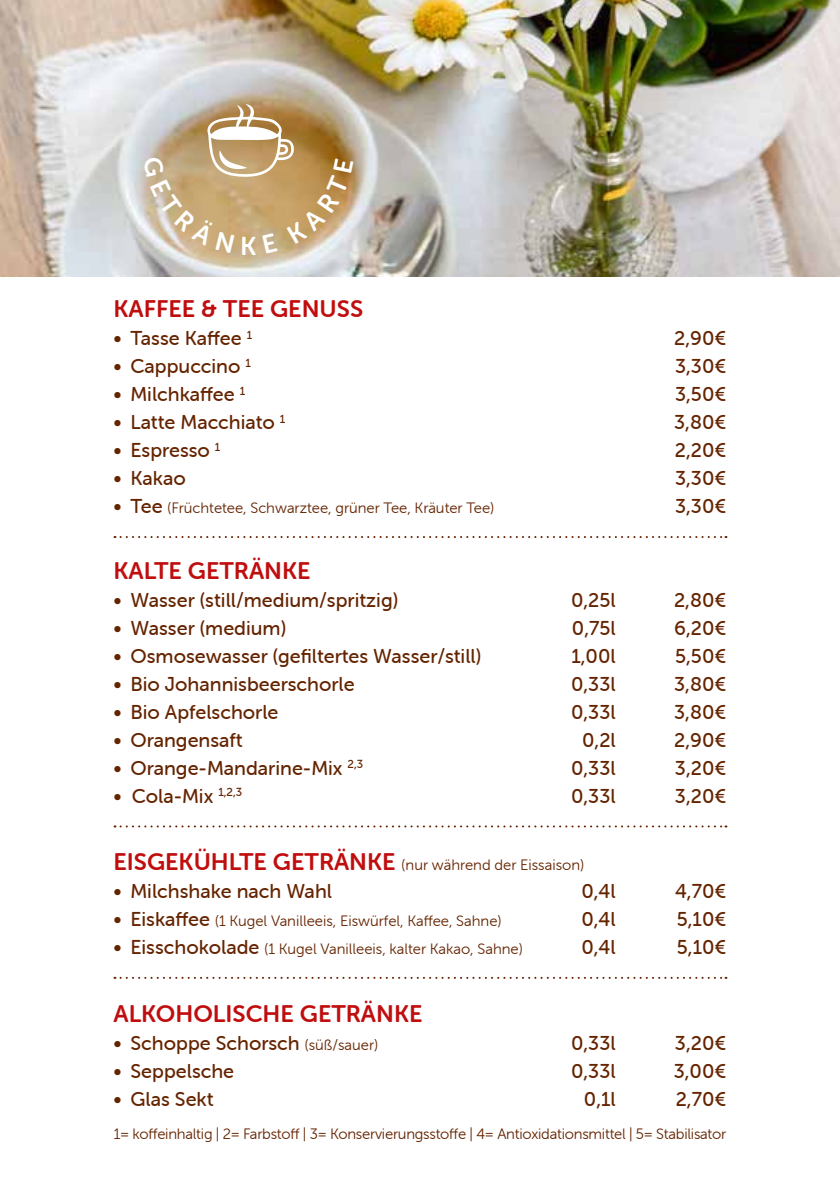
<style>
.page{position:relative;width:840px;height:1191px;background:#fff}
.page>*{position:absolute;margin:0;border:0;box-sizing:border-box;transform-origin:0 0}
.t1{font:26px "Museo Sans Rounded 700";color:#fff}
.t2{font:24px "Museo Sans Rounded 700";color:#c00d0e}
.t3{font:20px "Museo Sans Rounded 500";color:#652400}
.t4{font:15px "Museo Sans Rounded 300";letter-spacing:-.005em;color:#652400}
.s1{font-family:"Museo Sans Rounded 500";font-size:20px}
.s2{font-family:"Museo Sans Rounded 700";font-size:24px;color:#c00d0e}
.s3{font-family:"Museo Sans Rounded 300";font-size:15px}
</style>
<div class="page">
<img style="left:0;top:0;width:839px;height:276px">
<svg style="left:114px;top:536px;width:612px;height:2px"></svg>
<svg style="left:114px;top:825px;width:612px;height:2px"></svg>
<svg style="left:114px;top:977px;width:612px;height:2px"></svg>
<svg style="left:143px;top:104px;width:210px;height:149px;background:#c4a97f"></svg>
<h1 class="t1" style="left:240px;top:231px;width:18px">K</h1>
<p class="t2" style="left:113px;top:296px;width:251px">KAFFEE &amp; TEE GENUSS</p>
<p class="t3" style="left:113px;top:327px;width:140px">• Tasse Kaffee <sup>1</sup></p>
<p class="t3" style="left:673px;top:327px;width:54px">2,90€</p>
<p class="t3" style="left:113px;top:355px;width:139px">• Cappuccino <sup>1</sup></p>
<p class="t3" style="left:674px;top:355px;width:53px">3,30€</p>
<p class="t3" style="left:113px;top:383px;width:133px">• Milchkaffee <sup>1</sup></p>
<p class="t3" style="left:674px;top:383px;width:53px">3,50€</p>
<p class="t3" style="left:113px;top:411px;width:173px">• Latte Macchiato <sup>1</sup></p>
<p class="t3" style="left:673px;top:411px;width:54px">3,80€</p>
<p class="t3" style="left:113px;top:439px;width:108px">• Espresso <sup>1</sup></p>
<p class="t3" style="left:674px;top:439px;width:53px">2,20€</p>
<p class="t3" style="left:113px;top:467px;width:74px">• Kakao</p>
<p class="t3" style="left:674px;top:467px;width:53px">3,30€</p>
<p class="t4" style="left:113px;top:500px;width:382px"><span class="s1">• Tee</span> (Früchtetee, Schwarztee, grüner Tee, Kräuter Tee)</p>
<p class="t3" style="left:674px;top:495px;width:53px">3,30€</p>
<p class="t2" style="left:113px;top:557px;width:198px">KALTE GETRÄNKE</p>
<p class="t3" style="left:113px;top:589px;width:286px">• Wasser (still/medium/spritzig)</p>
<p class="t3" style="left:570px;top:589px;width:46px">0,25l</p>
<p class="t3" style="left:673px;top:589px;width:54px">2,80€</p>
<p class="t3" style="left:113px;top:617px;width:174px">• Wasser (medium)</p>
<p class="t3" style="left:571px;top:617px;width:45px">0,75l</p>
<p class="t3" style="left:673px;top:617px;width:54px">6,20€</p>
<p class="t3" style="left:113px;top:645px;width:369px">• Osmosewasser (gefiltertes Wasser/still)</p>
<p class="t3" style="left:571px;top:645px;width:46px">1,00l</p>
<p class="t3" style="left:674px;top:645px;width:53px">5,50€</p>
<p class="t3" style="left:113px;top:673px;width:242px">• Bio Johannisbeerschorle</p>
<p class="t3" style="left:570px;top:673px;width:46px">0,33l</p>
<p class="t3" style="left:673px;top:673px;width:54px">3,80€</p>
<p class="t3" style="left:113px;top:701px;width:166px">• Bio Apfelschorle</p>
<p class="t3" style="left:570px;top:701px;width:46px">0,33l</p>
<p class="t3" style="left:673px;top:701px;width:54px">3,80€</p>
<p class="t3" style="left:113px;top:729px;width:131px">• Orangensaft</p>
<p class="t3" style="left:582px;top:729px;width:35px">0,2l</p>
<p class="t3" style="left:673px;top:729px;width:54px">2,90€</p>
<p class="t3" style="left:113px;top:757px;width:251px">• Orange-Mandarine-Mix <sup>2,3</sup></p>
<p class="t3" style="left:570px;top:757px;width:46px">0,33l</p>
<p class="t3" style="left:674px;top:757px;width:53px">3,20€</p>
<p class="t3" style="left:113px;top:785px;width:130px">• Cola-Mix <sup>1,2,3</sup></p>
<p class="t3" style="left:570px;top:785px;width:46px">0,33l</p>
<p class="t3" style="left:674px;top:785px;width:53px">3,20€</p>
<p class="t4" style="left:113px;top:857px;width:472px"><span class="s2">EISGEKÜHLTE GETRÄNKE</span> (nur während der Eissaison)</p>
<p class="t3" style="left:113px;top:880px;width:220px">• Milchshake nach Wahl</p>
<p class="t3" style="left:581px;top:880px;width:36px">0,4l</p>
<p class="t3" style="left:674px;top:880px;width:53px">4,70€</p>
<p class="t4" style="left:113px;top:913px;width:389px"><span class="s1">• Eiskaffee</span> (1 Kugel Vanilleeis, Eiswürfel, Kaffee, Sahne)</p>
<p class="t3" style="left:581px;top:908px;width:36px">0,4l</p>
<p class="t3" style="left:676px;top:908px;width:51px">5,10€</p>
<p class="t4" style="left:113px;top:941px;width:410px"><span class="s1">• Eisschokolade</span> (1 Kugel Vanilleeis, kalter Kakao, Sahne)</p>
<p class="t3" style="left:581px;top:936px;width:36px">0,4l</p>
<p class="t3" style="left:676px;top:936px;width:51px">5,10€</p>
<p class="t2" style="left:113px;top:1000px;width:310px">ALKOHOLISCHE GETRÄNKE</p>
<p class="t3" style="left:113px;top:1031px;width:266px">• Schoppe Schorsch <span class="s3">(süß/sauer)</span></p>
<p class="t3" style="left:570px;top:1031px;width:46px">0,33l</p>
<p class="t3" style="left:674px;top:1031px;width:53px">3,20€</p>
<p class="t3" style="left:113px;top:1059px;width:122px">• Seppelsche</p>
<p class="t3" style="left:570px;top:1059px;width:46px">0,33l</p>
<p class="t3" style="left:673px;top:1059px;width:54px">3,00€</p>
<p class="t3" style="left:113px;top:1087px;width:102px">• Glas Sekt</p>
<p class="t3" style="left:583px;top:1087px;width:33px">0,1l</p>
<p class="t3" style="left:675px;top:1087px;width:52px">2,70€</p>
<p class="t4" style="left:114px;top:1125px;width:613px">1= koffeinhaltig | 2= Farbstoff | 3= Konservierungsstoffe | 4= Antioxidationsmittel | 5= Stabilisator</p>
</div>
